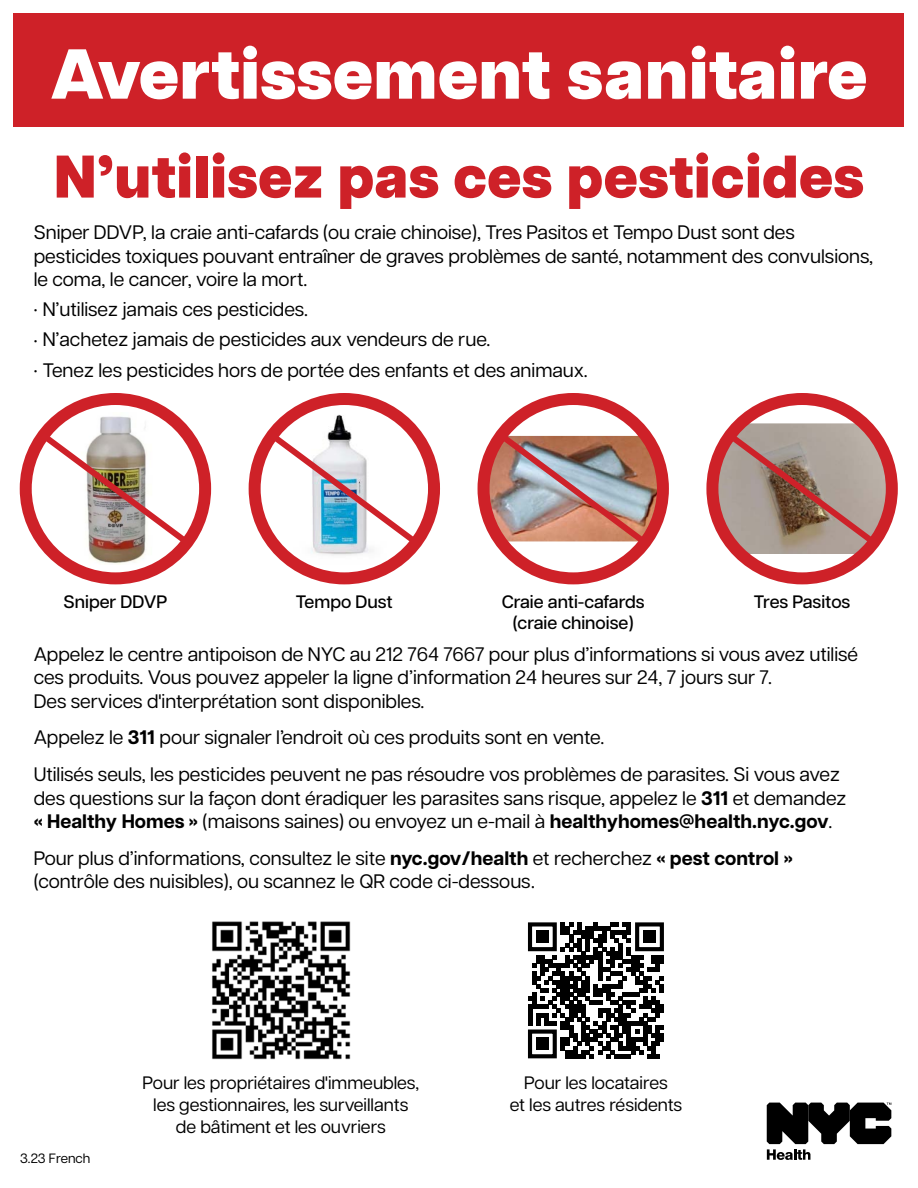
<style>
.page{position:relative;width:918px;height:1188px;background:#fff}
.page>*{position:absolute;margin:0;border:0;box-sizing:border-box;transform-origin:0 0}
.t1{font:800 70.5px "Articulat CF";color:#fff}
.t2{font:800 60px "Articulat CF";color:#ce2128}
.t3{font:19.5px/23.4px "Articulat CF";color:#000}
.t4{font:18px/21.6px "Articulat CF";color:#000;text-align:center}
.t5{font:500 18px/21.6px "Articulat CF";color:#000;text-align:center}
.t6{font:13.5px "Articulat CF";color:#000}
.s1{font-size:14.25px}
.s2{font-weight:700}
.s3{font-family:"Minion Pro"}
</style>
<div class="page">
<div style="left:14px;top:14px;width:890px;height:113px;background:#ce2128"></div>
<img style="left:486px;top:437px;width:174px;height:103px">
<img style="left:715px;top:423px;width:172px;height:131px">
<div style="left:478px;top:393px;width:191px;height:191px;border:12px solid #ce2128;border-radius:50%"></div>
<img style="left:492px;top:427px;width:162px;height:124px">
<div style="left:706px;top:393px;width:192px;height:191px;border:12px solid #ce2128;border-radius:50%"></div>
<svg style="left:721px;top:427px;width:162px;height:124px;background:#a98980"></svg>
<svg style="left:767px;top:1103px;width:124px;height:57px"></svg>
<img style="left:212px;top:921px;width:139px;height:139px">
<svg style="left:528px;top:922px;width:136px;height:137px"></svg>
<img style="left:67px;top:413px;width:97px;height:151px">
<img style="left:254px;top:403px;width:174px;height:174px">
<div style="left:249px;top:393px;width:191px;height:191px;border:12px solid #ce2128;border-radius:50%"></div>
<svg style="left:263px;top:427px;width:162px;height:124px"></svg>
<div style="left:20px;top:393px;width:191px;height:191px;border:12px solid #ce2128;border-radius:50%"></div>
<svg style="left:34px;top:427px;width:162px;height:124px"></svg>
<p class="t1" style="left:50px;top:21px;width:819px">Avertissement sanitaire</p>
<p class="t2" style="left:54px;top:131px;width:812px">N’utilisez pas ces pesticides</p>
<p class="t3" style="left:34px;top:219px;width:841px">Sniper DDVP, la craie anti-cafards (ou craie chinoise), Tres Pasitos et Tempo Dust sont des pesticides toxiques pouvant entraîner de graves problèmes de santé, notamment des convulsions, le coma, le cancer, voire la mort.</p>
<p class="t3" style="left:34px;top:296px;width:276px"><span class="s1">•</span> N’utilisez jamais ces pesticides.</p>
<p class="t3" style="left:34px;top:327px;width:458px"><span class="s1">•</span> N’achetez jamais de pesticides aux vendeurs de rue.</p>
<p class="t3" style="left:34px;top:357px;width:556px"><span class="s1">•</span> Tenez les pesticides hors de portée des enfants et des animaux.</p>
<p class="t5" style="left:64px;top:590px;width:105px">Sniper DDVP</p>
<p class="t5" style="left:296px;top:590px;width:99px">Tempo Dust</p>
<p class="t5" style="left:502px;top:590px;width:145px">Craie anti-cafards (craie chinoise)</p>
<p class="t5" style="left:754px;top:590px;width:98px">Tres Pasitos</p>
<p class="t3" style="left:34px;top:641px;width:826px">Appelez le centre antipoison de NYC au 212 764 7667 pour plus d’informations si vous avez utilisé ces produits. Vous pouvez appeler la ligne d’information 24 heures sur 24, 7 jours sur 7.<br>Des services d'interprétation sont disponibles.</p>
<p class="t3" style="left:34px;top:725px;width:572px">Appelez le <span class="s2">311</span> pour signaler l’endroit où ces produits sont en vente.</p>
<p class="t3" style="left:34px;top:762px;width:814px">Utilisés seuls, les pesticides peuvent ne pas résoudre vos problèmes de parasites. Si vous avez des questions sur la façon dont éradiquer les parasites sans risque, appelez le <span class="s2">311</span> et demandez <span class="s2">« Healthy Homes »</span> (maisons saines) ou envoyez un e-mail à <span class="s2">healthyhomes@health.nyc.gov</span>.</p>
<p class="t3" style="left:34px;top:845px;width:760px">Pour plus d’informations, consultez le site <span class="s2">nyc.gov/health</span> et recherchez <span class="s2">« pest control » </span>(contrôle des nuisibles), ou scannez le QR code ci-dessous<span class="s3">.</span></p>
<p class="t6" style="left:20px;top:1149px;width:72px">3.23 French</p>
<p class="t4" style="left:143px;top:1071px;width:278px">Pour les propriétaires d'immeubles, les gestionnaires, les surveillants de bâtiment et les ouvriers</p>
<p class="t4" style="left:510px;top:1071px;width:174px">Pour les locataires<br>et les autres résidents</p>
</div>
